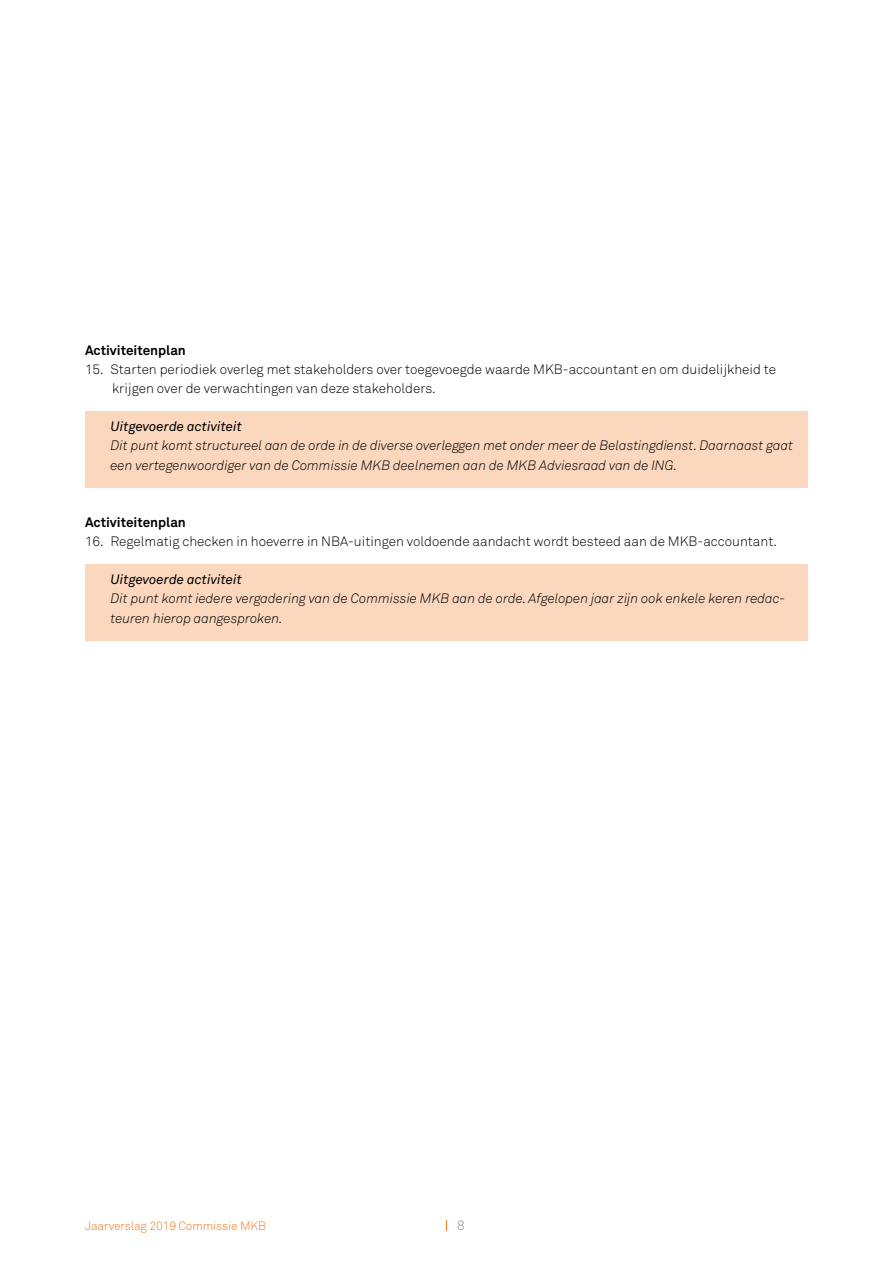
<style>
.page{position:relative;width:893px;height:1263px;background:#fff}
.page>*{position:absolute;margin:0;border:0;box-sizing:border-box;transform-origin:0 0}
.t1{font:italic 300 13.5px/19.2px "Akkurat";color:#000}
.t2{font:300 13.5px/19.2px "Akkurat";color:#000}
.t3{font:italic 13.5px "Akkurat";color:#000}
.Alineastijl_1_TIP{font:700 13.5px "Akkurat";color:#000}
.t4{font:300 13.5px "Akkurat";color:#8d8c8d}
.t5{font:300 12px "Akkurat";letter-spacing:-.01em;color:#ef7b23}
</style>
<div class="page">
<div style="left:85px;top:565px;width:723px;height:76px;background:#fad7bd"></div>
<div style="left:85px;top:412px;width:723px;height:76px;background:#fad7bd"></div>
<p class="Alineastijl_1_TIP" style="left:85px;top:342px;width:102px">Activiteitenplan</p>
<p class="t2" style="left:112px;top:360px;width:665px;text-indent:-27px">15. Starten periodiek overleg met stakeholders over toegevoegde waarde MKB-accountant en om duidelijkheid te krijgen over de verwachtingen van deze stakeholders.</p>
<p class="t3" style="left:111px;top:419px;width:133px">Uitgevoerde activiteit</p>
<p class="t1" style="left:111px;top:436px;width:684px">Dit punt komt structureel aan de orde in de diverse overleggen met onder meer de Belastingdienst. Daarnaast gaat een vertegenwoordiger van de Commissie MKB deelnemen aan de MKB Adviesraad van de ING.</p>
<p class="Alineastijl_1_TIP" style="left:85px;top:514px;width:102px">Activiteitenplan</p>
<p class="t2" style="left:85px;top:532px;width:694px">16. Regelmatig checken in hoeverre in NBA-uitingen voldoende aandacht wordt besteed aan de MKB-accountant.</p>
<p class="t3" style="left:111px;top:572px;width:133px">Uitgevoerde activiteit</p>
<p class="t1" style="left:111px;top:589px;width:676px">Dit punt komt iedere vergadering van de Commissie MKB aan de orde. Afgelopen jaar zijn ook enkele keren redac&shy;teuren hierop aangesproken.</p>
<p class="t5" style="left:85px;top:1218px;width:183px">Jaarverslag 2019 Commissie MKB</p>
<p class="t4" style="left:457px;top:1217px;width:9px">8</p>
</div>
